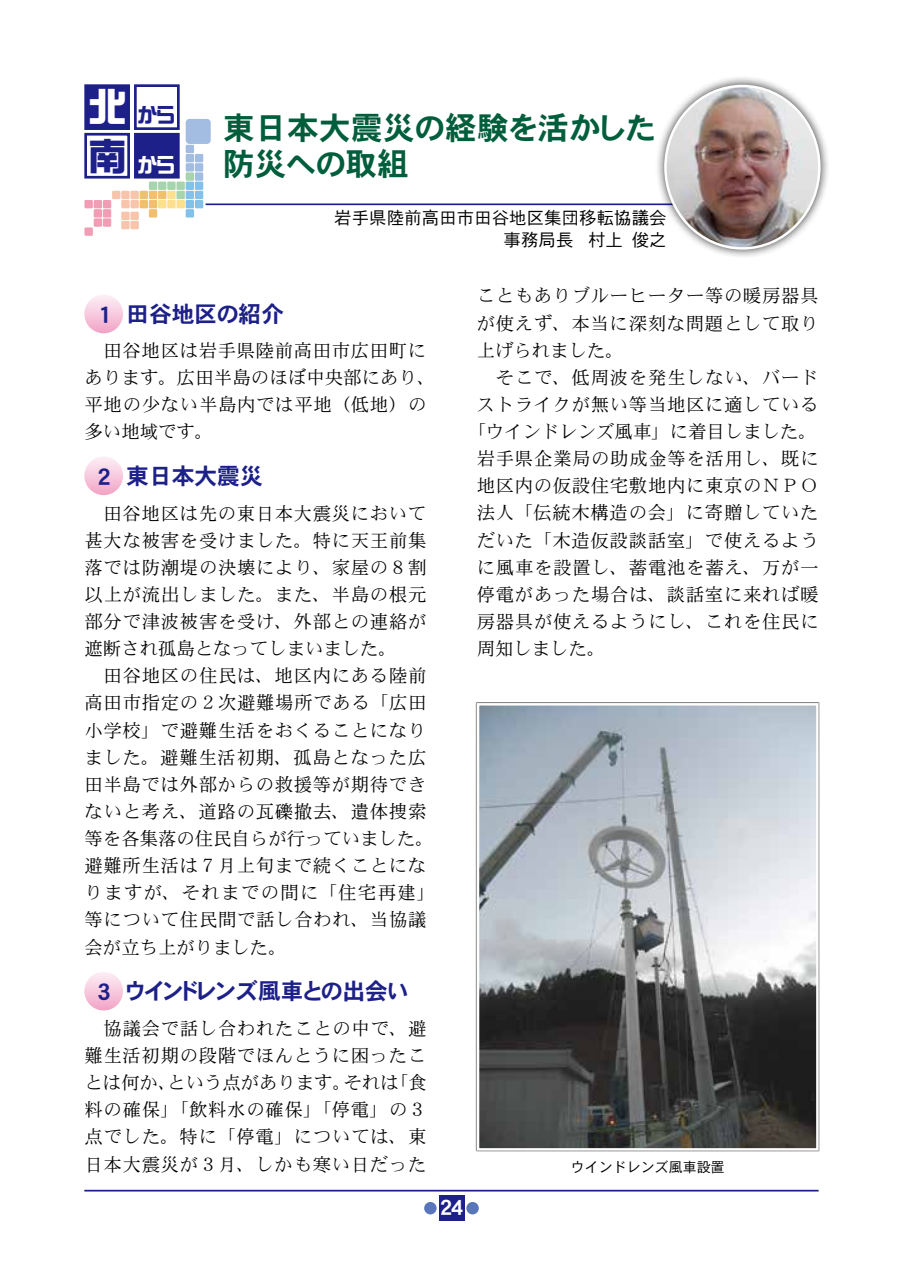
<style>
.page{position:relative;width:903px;height:1275px;background:#fff}
.page>*{position:absolute;margin:0;border:0;box-sizing:border-box;transform-origin:0 0}
.t1{font:38.5px "DF So Gei W9 WING RKSJ H";color:#fff}
.t2{font:38.5px "DF So Gei W9 WING RKSJ H";color:#1d2088}
.t3{font:31.5px/36.8px "DFHS Gothic W7 WING RKSJ H";letter-spacing:.015em;color:#005e3c}
.t4{font:22.75px "DFHS Gothic W7 WING RKSJ H";color:#1d2088}
.t5{font:21px "DFHS Gothic W7 WING RKSJ H";color:#fff}
.t6{font:20.12px "DF So Gei W9 WING RKSJ H";color:#fff}
.t7{font:20.12px "DF So Gei W9 WING RKSJ H";color:#1d2088}
.t8{font:18.38px/27.1px "DFHS Mincho W3 WIN RKSJ H";letter-spacing:.035em;color:#000}
.t9{font:18.38px "DFHS Mincho W3 WIN RKSJ H";color:#000}
.t10{font:17.5px/22.8px "DFHS Gothic W3 WING RKSJ H";color:#000;text-align:right}
.t11{font:14px "DFHS Gothic W3 WIN RKSJ H";color:#000}
</style>
<div class="page">
<hr style="left:84px;top:1190px;width:735px;height:1px;background:#1d2088">
<div style="left:439px;top:1196px;width:25px;height:25px;background:#1d2088"></div>
<div style="left:466px;top:1202px;width:13px;height:12px;background:#5976ba;border-radius:50%"></div>
<div style="left:424px;top:1202px;width:13px;height:12px;background:#5976ba;border-radius:50%"></div>
<div style="left:186px;top:145px;width:8px;height:8px;background:#a3bce2"></div>
<div style="left:186px;top:119px;width:25px;height:25px;background:#a3bce2;border-radius:4px"></div>
<div style="left:186px;top:154px;width:8px;height:8px;background:#a3bce2"></div>
<div style="left:195px;top:154px;width:8px;height:8px;background:#a3bce2"></div>
<div style="left:186px;top:163px;width:8px;height:9px;background:#a3bce2"></div>
<div style="left:195px;top:163px;width:8px;height:9px;background:#a3bce2"></div>
<div style="left:195px;top:172px;width:8px;height:9px;background:#a3bce2"></div>
<div style="left:176px;top:200px;width:9px;height:8px;background:#fddf90"></div>
<div style="left:167px;top:191px;width:9px;height:8px;background:#fddf90"></div>
<div style="left:167px;top:200px;width:9px;height:8px;background:#fddf90"></div>
<div style="left:158px;top:200px;width:8px;height:8px;background:#fddf90"></div>
<div style="left:186px;top:172px;width:8px;height:9px;background:#a5d4ad"></div>
<div style="left:176px;top:182px;width:9px;height:8px;background:#a5d4ad"></div>
<div style="left:176px;top:191px;width:9px;height:8px;background:#a5d4ad"></div>
<div style="left:167px;top:182px;width:9px;height:8px;background:#a5d4ad"></div>
<div style="left:158px;top:182px;width:8px;height:8px;background:#a5d4ad"></div>
<div style="left:149px;top:182px;width:8px;height:8px;background:#a5d4ad"></div>
<div style="left:130px;top:191px;width:9px;height:8px;background:#f8c5ac"></div>
<div style="left:130px;top:200px;width:9px;height:8px;background:#f8c5ac"></div>
<div style="left:130px;top:212px;width:9px;height:8px;background:#f8c5ac"></div>
<div style="left:121px;top:212px;width:9px;height:8px;background:#f8c5ac"></div>
<div style="left:130px;top:221px;width:9px;height:8px;background:#f8c5ac"></div>
<div style="left:121px;top:221px;width:9px;height:8px;background:#f8c5ac"></div>
<div style="left:121px;top:191px;width:9px;height:8px;background:#f8c5ac"></div>
<div style="left:112px;top:191px;width:8px;height:8px;background:#f8c5ac"></div>
<div style="left:121px;top:200px;width:9px;height:8px;background:#f8c5ac"></div>
<div style="left:103px;top:200px;width:8px;height:8px;background:#f19db5"></div>
<div style="left:103px;top:209px;width:8px;height:9px;background:#f19db5"></div>
<div style="left:94px;top:200px;width:8px;height:8px;background:#f19db5"></div>
<div style="left:84px;top:200px;width:9px;height:8px;background:#f19db5"></div>
<div style="left:84px;top:227px;width:9px;height:9px;background:#f19db5"></div>
<div style="left:94px;top:209px;width:8px;height:9px;background:#f19db5"></div>
<div style="left:103px;top:218px;width:8px;height:9px;background:#f19db5"></div>
<div style="left:94px;top:218px;width:8px;height:9px;background:#f19db5"></div>
<div style="left:158px;top:191px;width:8px;height:8px;background:#f1bf70"></div>
<div style="left:149px;top:191px;width:8px;height:8px;background:#f1bf70"></div>
<div style="left:149px;top:200px;width:8px;height:8px;background:#f1bf70"></div>
<div style="left:140px;top:191px;width:8px;height:8px;background:#f1bf70"></div>
<div style="left:140px;top:200px;width:8px;height:8px;background:#f1bf70"></div>
<div style="left:149px;top:209px;width:8px;height:9px;background:#f1bf70"></div>
<div style="left:186px;top:182px;width:8px;height:8px;background:#82c1ea"></div>
<div style="left:186px;top:191px;width:8px;height:8px;background:#82c1ea"></div>
<div style="left:195px;top:182px;width:8px;height:8px;background:#82c1ea"></div>
<div style="left:186px;top:200px;width:8px;height:8px;background:#82c1ea"></div>
<div style="left:195px;top:191px;width:8px;height:8px;background:#82c1ea"></div>
<div style="left:186px;top:209px;width:8px;height:9px;background:#82c1ea"></div>
<div style="left:195px;top:200px;width:8px;height:8px;background:#82c1ea"></div>
<div style="left:84px;top:84px;width:46px;height:46px;background:#1d2088;border:3px solid #1d2088"></div>
<div style="left:134px;top:84px;width:46px;height:46px;background:#fff;border:3px solid #1d2088"></div>
<div style="left:84px;top:133px;width:46px;height:46px;background:#fff;border:3px solid #1d2088"></div>
<div style="left:134px;top:133px;width:46px;height:46px;background:#1d2088;border:3px solid #1d2088"></div>
<hr style="left:206px;top:203px;width:562px;height:2px;background:#1d2088">
<div style="left:654px;top:75px;width:176px;height:184px;background:#000;opacity:.75"></div>
<img style="left:665px;top:86px;width:154px;height:162px">
<img style="left:480px;top:706px;width:336px;height:442px">
<div style="left:477px;top:703px;width:342px;height:448px;border:2px solid #fff"></div>
<div style="left:84px;top:295px;width:39px;height:38px;background:linear-gradient(to bottom,#fdeff5,#f2a8c8);border-radius:19px"></div>
<div style="left:84px;top:456px;width:39px;height:39px;background:linear-gradient(to bottom,#fdf1f7,#f2a5c6);border-radius:19px"></div>
<div style="left:84px;top:972px;width:39px;height:38px;background:linear-gradient(to bottom,#fdf0f6,#f2a7c8);border-radius:19px"></div>
<h1 class="t1" style="left:88px;top:87px;width:40px">北</h1>
<h1 class="t2" style="left:88px;top:137px;width:40px">南</h1>
<p class="t7" style="left:138px;top:105px;width:38px">から</p>
<p class="t6" style="left:138px;top:154px;width:38px">から</p>
<h2 class="t3" style="left:223px;top:110px;width:433px">東日本大震災の経験を活かした防災への取組</h2>
<p class="t10" style="left:334px;top:207px;width:334px">岩手県陸前高田市田谷地区集団移転協議会事務局長　 村上　俊之</p>
<p class="t4" style="left:98px;top:302px;width:188px">1 田谷地区の紹介</p>
<p class="t8" style="left:85px;top:337px;width:352px">　田谷地区は岩手県陸前高田市広田町にあります。広田半島のほぼ中央部にあり、平地の少ない半島内では平地（低地）の多い地域です。</p>
<p class="t4" style="left:98px;top:464px;width:166px">２ 東日本大震災</p>
<p class="t8" style="left:85px;top:500px;width:352px">　田谷地区は先の東日本大震災において甚大な被害を受けました。特に天王前集落では防潮堤の決壊により、家屋の８割以上が流出しました。また、半島の根元部分で津波被害を受け、外部との連絡が遮断され孤島となってしまいました。<br>　田谷地区の住民は、地区内にある陸前高田市指定の２次避難場所である「広田小学校」で避難生活をおくることになりました。避難生活初期、孤島となった広田半島では外部からの救援等が期待できないと考え、道路の瓦礫撤去、遺体捜索等を各集落の住民自らが行っていました。避難所生活は７月上旬まで続くことになりますが、それまでの間に「住宅再建」等について住民間で話し合われ、当協議会が立ち上がりました。</p>
<p class="t4" style="left:98px;top:979px;width:312px">３ ウインドレンズ風車との出会い</p>
<p class="t8" style="left:85px;top:1015px;width:343px;text-align:justify">　協議会で話し合われたことの中で、避難生活初期の段階でほんとうに困ったことは何か、という点があります。それは「食料の確保」「飲料水の確保」「停電」の３点でした。特に「停電」については、東日本大震災が３月、しかも寒い日だった</p>
<p class="t5" style="left:440px;top:1197px;width:24px">24</p>
<p class="t5" style="left:435px;top:1205px;width:13px">1</p>
<p class="t8" style="left:477px;top:283px;width:343px">こともありブルーヒーター等の暖房器具</p>
<p class="t8" style="left:477px;top:310px;width:343px">が使えず、本当に深刻な問題として取り</p>
<p class="t9" style="left:477px;top:341px;width:148px">上げられました。</p>
<p class="t8" style="left:477px;top:364px;width:343px">　そこで、低周波を発生しない、バード</p>
<p class="t8" style="left:477px;top:391px;width:343px">ストライクが無い等当地区に適している</p>
<p class="t9" style="left:468px;top:422px;width:351px">「ウインドレンズ風車」に着目しました。</p>
<p class="t8" style="left:477px;top:446px;width:343px">岩手県企業局の助成金等を活用し、既に</p>
<p class="t8" style="left:477px;top:473px;width:343px">地区内の仮設住宅敷地内に東京のＮＰＯ</p>
<p class="t8" style="left:477px;top:500px;width:343px">法人「伝統木構造の会」に寄贈していた</p>
<p class="t8" style="left:477px;top:527px;width:343px">だいた「木造仮設談話室」で使えるよう</p>
<p class="t8" style="left:477px;top:554px;width:343px">に風車を設置し、蓄電池を蓄え、万が一</p>
<p class="t8" style="left:477px;top:581px;width:343px">停電があった場合は、談話室に来れば暖</p>
<p class="t8" style="left:477px;top:608px;width:343px">房器具が使えるようにし、これを住民に</p>
<p class="t8" style="left:477px;top:635px;width:130px">周知しました。</p>
<p class="t11" style="left:571px;top:1160px;width:155px">ウインドレンズ風車設置</p>
</div>
